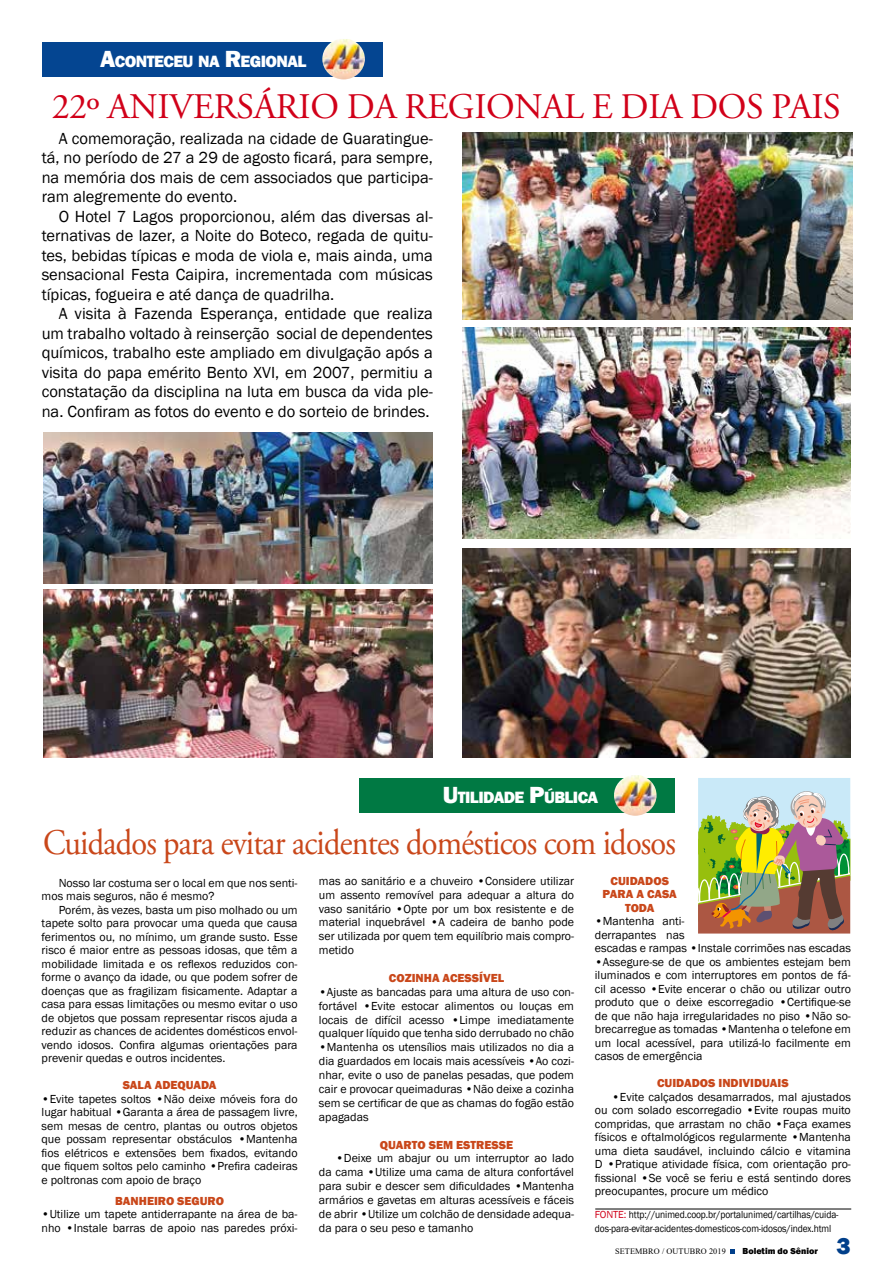
<style>
.page{position:relative;width:893px;height:1276px;background:#fff}
.page>*{position:absolute;margin:0;border:0;box-sizing:border-box;transform-origin:0 0}
.t1{font:36px "Adobe Garamond Pro";letter-spacing:-.025em;color:#c9471a;scale:.9 1}
.t2{font:36px "Adobe Garamond Pro";letter-spacing:-.01em;color:#d10019}
.t3{font:800 24px "Franklin Gothic";color:#003f8a}
.t4{font:800 16.8px "Franklin Gothic";letter-spacing:-.035em;color:#fff}
.t5{font:16.5px/19.5px "Franklin Gothic";color:#000;text-align:justify}
.t6{font:12px/13.5px "Franklin Gothic";color:#000;text-align:justify}
.t7{font:800 12px/13.5px "Franklin Gothic";color:#c9471a;text-align:center}
.t8{font:10.5px/13.5px "Franklin Gothic";letter-spacing:-.01em;color:#000;scale:.9 1}
.t9{font:800 9px "Franklin Gothic";color:#000}
.t10{font:8.25px "Times New Roman";letter-spacing:.01em;color:#000}
.s1{font-size:24px}
.s2{color:#d10019}
</style>
<div class="page">
<svg style="left:730px;top:1249px;width:5px;height:4px"></svg>
<div style="left:43px;top:42px;width:340px;height:34px;background:#044591"></div>
<img style="left:322px;top:39px;width:43px;height:40px">
<div style="left:359px;top:778px;width:315px;height:34px;background:#007943"></div>
<img style="left:614px;top:775px;width:43px;height:40px">
<img style="left:43px;top:590px;width:390px;height:167px">
<img style="left:43px;top:433px;width:390px;height:151px">
<img style="left:462px;top:327px;width:388px;height:211px">
<img style="left:462px;top:132px;width:390px;height:187px">
<hr style="left:595px;top:1208px;width:256px;height:1px;background:#000">
<img style="left:698px;top:778px;width:152px;height:155px">
<img style="left:462px;top:548px;width:388px;height:209px">
<h3 class="t4" style="left:100px;top:50px;width:208px"><span class="s1">A</span>CONTECEU NA <span class="s1">R</span>EGIONAL</h3>
<h1 class="t2" style="left:52px;top:85px;width:790px">22º ANIVERSÁRIO DA REGIONAL E DIA DOS PAIS</h1>
<h3 class="t5" style="left:42px;top:129px;width:393px;text-indent:17px">A comemoração, realizada na cidade de Guaratingue&shy;tá, no período de 27 a 29 de agosto ficará, para sempre, na memória dos mais de cem associados que participa&shy;ram alegremente do evento.</h3>
<p class="t5" style="left:42px;top:207px;width:393px;text-indent:17px">O Hotel 7 Lagos proporcionou, além das diversas al&shy;ternativas de lazer, a Noite do Boteco, regada de quitu&shy;tes, bebidas típicas e moda de viola e, mais ainda, uma sensacional Festa Caipira, incrementada com músicas típicas, fogueira e até dança de quadrilha.</p>
<p class="t5" style="left:42px;top:304px;width:393px;text-indent:17px">A visita à Fazenda Esperança, entidade que realiza um trabalho voltado à reinserção social de dependentes químicos, trabalho este ampliado em divulgação após a visita do papa emérito Bento XVI, em 2007, permitiu a constatação da disciplina na luta em busca da vida ple&shy;na. Confiram as fotos do evento e do sorteio de brindes.</p>
<h3 class="t4" style="left:443px;top:786px;width:157px"><span class="s1">U</span>TILIDADE <span class="s1">P</span>ÚBLICA</h3>
<h1 class="t1" style="left:43px;top:821px;width:704px">Cuidados para evitar acidentes domésticos com idosos</h1>
<p class="t6" style="left:42px;top:876px;width:257px;text-indent:17px">Nosso lar costuma ser o local em que nos senti&shy;mos mais seguros, não é mesmo?</p>
<p class="t6" style="left:42px;top:903px;width:257px;text-indent:17px">Porém, às vezes, basta um piso molhado ou um tapete solto para provocar uma queda que causa ferimentos ou, no mínimo, um grande susto. Esse risco é maior entre as pessoas idosas, que têm a mobilidade limitada e os reflexos reduzidos con&shy;forme o avanço da idade, ou que podem sofrer de doenças que as fragilizam fisicamente. Adaptar a casa para essas limitações ou mesmo evitar o uso de objetos que possam representar riscos ajuda a reduzir as chances de acidentes domésticos envol&shy;vendo idosos. Confira algumas orientações para prevenir quedas e outros incidentes.</p>
<p class="t7" style="left:123px;top:1078px;width:95px">SALA ADEQUADA</p>
<p class="t6" style="left:42px;top:1092px;width:257px">•Evite tapetes soltos •Não deixe móveis fora do lugar habitual •Garanta a área de passagem livre, sem mesas de centro, plantas ou outros objetos que possam representar obstáculos •Mantenha fios elétricos e extensões bem fixados, evitando que fiquem soltos pelo caminho •Prefira cadeiras e poltronas com apoio de braço</p>
<p class="t7" style="left:115px;top:1194px;width:110px">BANHEIRO SEGURO</p>
<p class="t6" style="left:42px;top:1207px;width:257px">•Utilize um tapete antiderrapante na área de ba&shy;nho •Instale barras de apoio nas paredes próxi-</p>
<p class="t6" style="left:319px;top:874px;width:257px">mas ao sanitário e a chuveiro •Considere utilizar um assento removível para adequar a altura do vaso sanitário •Opte por um box resistente e de material inquebrável •A cadeira de banho pode ser utilizada por quem tem equilíbrio mais compro&shy;metido</p>
<p class="t7" style="left:389px;top:971px;width:117px">COZINHA ACESSÍVEL</p>
<p class="t6" style="left:319px;top:985px;width:257px">•Ajuste as bancadas para uma altura de uso con&shy;fortável •Evite estocar alimentos ou louças em locais de difícil acesso •Limpe imediatamente qualquer líquido que tenha sido derrubado no chão</p>
<p class="t6" style="left:319px;top:1040px;width:257px">•Mantenha os utensílios mais utilizados no dia a dia guardados em locais mais acessíveis •Ao cozi&shy;nhar, evite o uso de panelas pesadas, que podem cair e provocar queimaduras •Não deixe a cozinha sem se certificar de que as chamas do fogão estão apagadas</p>
<p class="t7" style="left:380px;top:1137px;width:135px">QUARTO SEM ESTRESSE</p>
<p class="t6" style="left:319px;top:1151px;width:257px;text-indent:17px">•Deixe um abajur ou um interruptor ao lado da cama •Utilize uma cama de altura confortável para subir e descer sem dificuldades •Mantenha armários e gavetas em alturas acessíveis e fáceis de abrir •Utilize um colchão de densidade adequa&shy;da para o seu peso e tamanho</p>
<p class="t7" style="left:603px;top:874px;width:76px">CUIDADOS<br>PARA A CASA<br>TODA</p>
<p class="t6" style="left:595px;top:915px;width:257px;text-align:left">•Mantenha anti-<br>derrapantes nas<br>escadas e rampas •Instale corrimões nas escadas</p>
<p class="t6" style="left:595px;top:955px;width:257px">•Assegure-se de que os ambientes estejam bem iluminados e com interruptores em pontos de fá&shy;cil acesso •Evite encerar o chão ou utilizar outro produto que o deixe escorregadio •Certifique-se de que não haja irregularidades no piso •Não so&shy;brecarregue as tomadas •Mantenha o telefone em um local acessível, para utilizá-lo facilmente em casos de emergência</p>
<p class="t7" style="left:657px;top:1076px;width:133px">CUIDADOS INDIVIDUAIS</p>
<p class="t6" style="left:595px;top:1090px;width:257px;text-indent:17px">•Evite calçados desamarrados, mal ajustados ou com solado escorregadio •Evite roupas muito compridas, que arrastam no chão •Faça exames físicos e oftalmológicos regularmente •Mantenha uma dieta saudável, incluindo cálcio e vitamina D •Pratique atividade física, com orientação pro&shy;fissional •Se você se feriu e está sentindo dores preocupantes, procure um médico</p>
<p class="t8" style="left:595px;top:1208px;width:272px"><span class="s2">FONTE:</span> http://unimed.coop.br/portalunimed/cartilhas/cuida&shy;dos-para-evitar-acidentes-domesticos-com-idosos/index.html</p>
<p class="t10" style="left:615px;top:1245px;width:112px">SETEMBRO / OUTUBRO 2019</p>
<p class="t9" style="left:743px;top:1245px;width:77px">Boletim do Sênior</p>
<h2 class="t3" style="left:836px;top:1230px;width:16px">3</h2>
</div>
